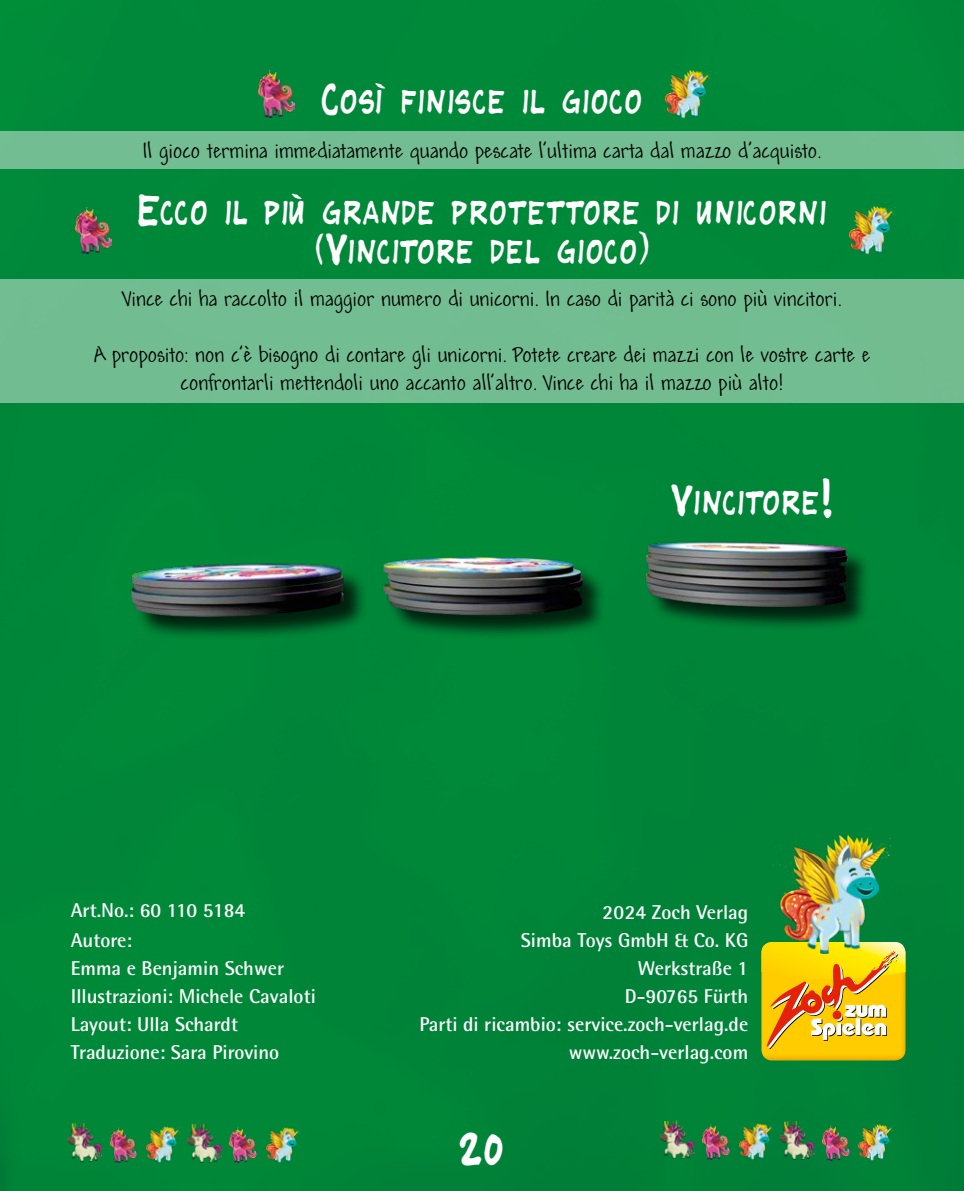
<style>
.page{position:relative;width:964px;height:1191px;background:#008738}
.page>*{position:absolute;margin:0;border:0;box-sizing:border-box;transform-origin:0 0}
.t1{font:500 38px "Handmade";color:#fff}
.t2{font:500 32px/38.4px "Handmade";color:#fff;text-align:center}
.t3{font:24px/28px "Andy";color:#000;text-align:center}
.t4{font:700 20px/28px "Rotis Semi Sans";color:#fff}
</style>
<div class="page">
<div style="left:0;top:131px;width:964px;height:38px;background:#72bd91"></div>
<div style="left:0;top:280px;width:964px;height:123px;background:#72bd91"></div>
<img style="left:761px;top:1049px;width:144px;height:11px">
<svg style="left:761px;top:942px;width:144px;height:107px;background:#f0b924"></svg>
<img style="left:773px;top:828px;width:120px;height:125px">
<img style="left:258px;top:70px;width:37px;height:47px">
<img style="left:662px;top:67px;width:49px;height:51px">
<img style="left:75px;top:207px;width:37px;height:47px">
<img style="left:846px;top:204px;width:49px;height:51px">
<img style="left:67px;top:1123px;width:35px;height:39px">
<img style="left:110px;top:1127px;width:27px;height:35px">
<img style="left:145px;top:1124px;width:36px;height:38px">
<img style="left:187px;top:1123px;width:35px;height:39px">
<img style="left:230px;top:1128px;width:27px;height:34px">
<img style="left:264px;top:1125px;width:37px;height:37px">
<img style="left:659px;top:1120px;width:36px;height:39px">
<img style="left:702px;top:1124px;width:27px;height:35px">
<img style="left:737px;top:1121px;width:36px;height:38px">
<img style="left:779px;top:1121px;width:35px;height:39px">
<img style="left:822px;top:1125px;width:27px;height:35px">
<img style="left:857px;top:1122px;width:36px;height:38px">
<img style="left:103px;top:482px;width:758px;height:177px">
<h2 class="t2" style="left:321px;top:77px;width:323px">Così finisce il gioco</h2>
<p class="t3" style="left:143px;top:137px;width:680px">Il gioco termina immediatamente quando pescate l’ultima carta dal mazzo d’acquisto.</p>
<h2 class="t2" style="left:137px;top:188px;width:691px">Ecco il più grande protettore di unicorni (Vincitore del gioco)</h2>
<p class="t3" style="left:122px;top:285px;width:720px">Vince chi ha raccolto il maggior numero di unicorni. In caso di parità ci sono più vincitori.</p>
<p class="t3" style="left:94px;top:341px;width:778px">A proposito: non c’è bisogno di contare gli unicorni. Potete creare dei mazzi con le vostre carte e confrontarli mettendoli uno accanto all’altro. Vince chi ha il mazzo più alto!</p>
<h2 class="t2" style="left:670px;top:477px;width:166px">Vincitore!</h2>
<p class="t4" style="left:71px;top:895px;width:176px;line-height:30.2px">Art.No.: 60 110 5184<br>Autore:</p>
<p class="t4" style="left:71px;top:954px;width:247px">Emma e Benjamin Schwer<br>Illustrazioni: Michele Cavaloti<br>Layout: Ulla Schardt<br>Traduzione: Sara Pirovino</p>
<p class="t4" style="left:419px;top:898px;width:330px;text-align:right">2024 Zoch Verlag<br>Simba Toys GmbH &amp; Co. KG<br>Werkstraße 1<br>D-90765 Fürth<br>Parti di ricambio: service.zoch-verlag.de www.zoch-verlag.com</p>
<h1 class="t1" style="left:459px;top:1117px;width:48px">20</h1>
</div>
